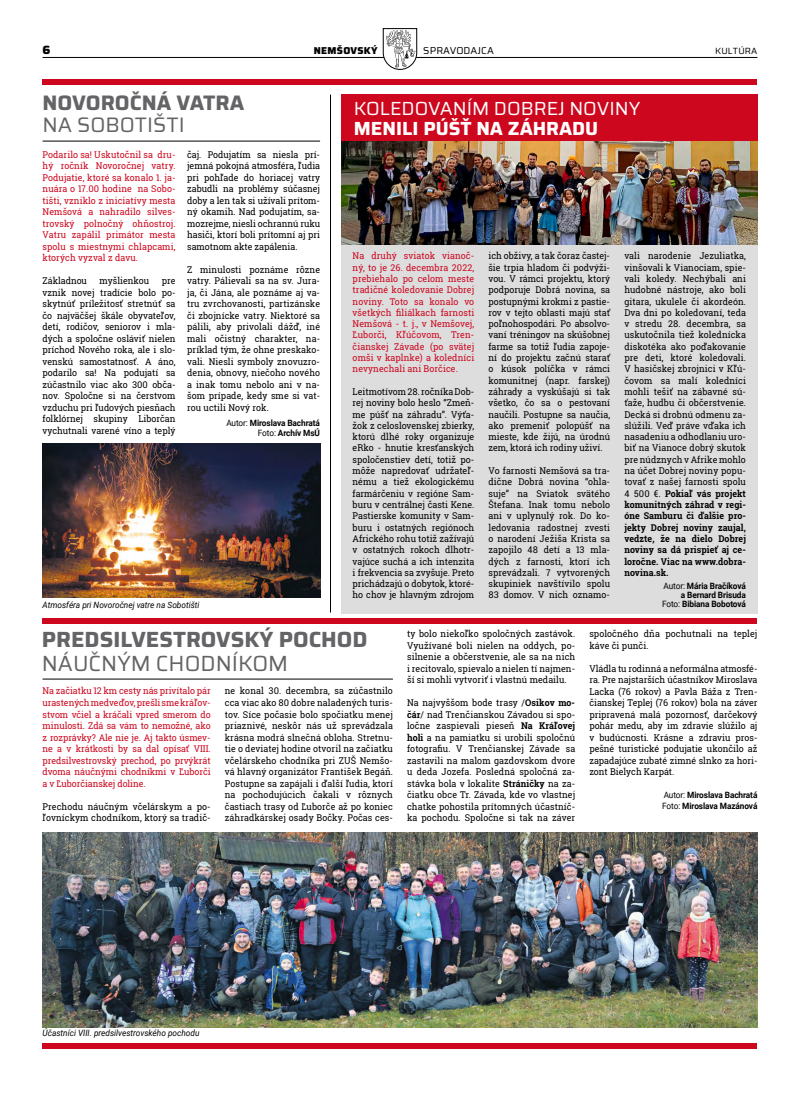
<style>
.page{position:relative;width:800px;height:1106px;background:#fff}
.page>*{position:absolute;margin:0;border:0;box-sizing:border-box;transform-origin:0 0}
.t1{font:700 22px "Saira";color:#646467}
.t2{font:22px "Saira";color:#646467}
.t3{font:700 21px "Saira";color:#646467}
.t4{font:21px "Saira";color:#646467}
.t5{font:19px "Saira";color:#fff}
.t6{font:700 19px "Saira";color:#fff}
.t7{font:800 12px "Saira";color:#000}
.t8{font:10px "Saira";letter-spacing:.01em;color:#000}
.t9{font:800 10px "Saira";letter-spacing:.03em;color:#000}
.t10{font:9.3px/11.3px "Roboto Slab";letter-spacing:.005em;color:#000;text-align:justify;scale:.95 1}
.t11{font:9.3px/11.5px "Roboto Slab";letter-spacing:.01em;color:#cd071e;text-align:justify;scale:.95 1}
.t12{font:9px "Saira";letter-spacing:.02em;color:#000}
.t13{font:700 8.7px/9px "Roboto";letter-spacing:-.01em;color:#000;text-align:right;scale:.95 1}
.t14{font:italic 8.7px "Roboto";color:#000;scale:.95 1}
.s1{font-weight:400}
.s2{font-weight:700}
</style>
<div class="page">
<hr style="left:43px;top:57px;width:714px;height:1px;background:#000">
<svg style="left:382px;top:28px;width:35px;height:42px"></svg>
<div style="left:341px;top:95px;width:416px;height:518px;background:#ddddde"></div>
<img style="left:341px;top:141px;width:416px;height:104px">
<div style="left:341px;top:95px;width:416px;height:46px;background:#cd071e"></div>
<div style="left:43px;top:79px;width:714px;height:6px;background:#cd071e"></div>
<div style="left:43px;top:1043px;width:714px;height:6px;background:#cd071e"></div>
<div style="left:43px;top:618px;width:714px;height:5px;background:#cd071e"></div>
<hr style="left:43px;top:679px;width:350px;height:1px;background:#000">
<hr style="left:43px;top:141px;width:277px;height:1px;background:#000">
<img style="left:43px;top:443px;width:277px;height:155px">
<img style="left:43px;top:832px;width:714px;height:195px">
<hr style="left:330px;top:95px;width:1px;height:517px;background:#000">
<p class="t7" style="left:43px;top:41px;width:9px">6</p>
<p class="t9" style="left:314px;top:43px;width:65px">NEMŠOVSKÝ</p>
<p class="t8" style="left:423px;top:43px;width:72px">SPRAVODAJCA</p>
<p class="t12" style="left:715px;top:45px;width:44px">KULTÚRA</p>
<h2 class="t3" style="left:43px;top:86px;width:203px">NOVOROČNÁ VATRA</h2>
<h2 class="t4" style="left:43px;top:109px;width:144px">NA SOBOTIŠTI</h2>
<p class="t11" style="left:43px;top:148px;width:141px">Podarilo sa! Uskutočnil sa dru&shy;hý ročník Novoročnej vatry.<br>Podujatie, ktoré sa konalo 1. ja&shy;nuára o 17.00 hodine na Sobo&shy;tišti, vzniklo z iniciatívy mesta Nemšová a nahradilo silves&shy;trovský polnočný ohňostroj.<br>Vatru zapálil primátor mesta spolu s miestnymi chlapcami, ktorých vyzval z davu.</p>
<p class="t10" style="left:43px;top:275px;width:48px">Základnou</p>
<p class="t10" style="left:99px;top:275px;width:54px">myšlienkou</p>
<p class="t10" style="left:43px;top:275px;width:141px;text-indent:119px">pre vznik novej tradície bolo po&shy;skytnúť príležitosť stretnúť sa čo najväčšej škále obyvateľov, detí, rodičov, seniorov i mla&shy;dých a spoločne osláviť nielen príchod Nového roka, ale i slo&shy;venskú samostatnosť. A áno, podarilo sa! Na podujatí sa zúčastnilo viac ako 300 obča&shy;nov. Spoločne si na čerstvom vzduchu pri ľudových piesňach folklórnej skupiny Liborčan vychutnali varené víno a teplý</p>
<p class="t10" style="left:187px;top:148px;width:141px">čaj. Podujatím sa niesla prí&shy;jemná pokojná atmosféra, ľudia pri pohľade do horiacej vatry zabudli na problémy súčasnej doby a len tak si užívali prítom&shy;ný okamih. Nad podujatím, sa&shy;mozrejme, niesli ochrannú ruku hasiči, ktorí boli prítomní aj pri samotnom akte zapálenia.</p>
<p class="t10" style="left:187px;top:263px;width:141px">Z minulosti poznáme rôzne vatry. Pálievali sa na sv. Jura&shy;ja, či Jána, ale poznáme aj va&shy;tru zvrchovanosti, partizánske či zbojnícke vatry. Niektoré sa pálili, aby privolali dážď, iné mali očistný charakter, na&shy;príklad tým, že ohne preskako&shy;vali. Niesli symboly znovuzro&shy;denia, obnovy, niečoho nového a inak tomu nebolo ani v na&shy;šom prípade, kedy sme si vat&shy;rou uctili Nový rok.</p>
<p class="t13" style="left:226px;top:417px;width:100px;line-height:10px"><span class="s1">Autor:</span> Miroslava Bachratá<br><span class="s1">Foto:</span> Archív MsÚ</p>
<p class="t14" style="left:43px;top:599px;width:167px">Atmosféra pri Novoročnej vatre na Sobotišti</p>
<h3 class="t5" style="left:354px;top:94px;width:288px">KOLEDOVANÍM DOBREJ NOVINY</h3>
<h3 class="t6" style="left:354px;top:113px;width:246px">MENILI PÚŠŤ NA ZÁHRADU</h3>
<p class="t11" style="left:352px;top:250px;width:129px">Na druhý sviatok vianoč&shy;ný, to je 26. decembra 2022, prebiehalo po celom meste tradičné koledovanie Dobrej noviny. Toto sa konalo vo všetkých filiálkach farnosti Nemšová - t. j., v Nemšovej, Ľuborči, Kľúčovom, Tren&shy;čianskej Závade (po svätej omši v kaplnke) a koledníci nevynechali ani Borčice.</p>
<p class="t10" style="left:352px;top:386px;width:129px">Leitmotívom 28. ročníka Dob&shy;rej noviny bolo heslo “Zmeň&shy;me púšť na záhradu”. Výťa&shy;žok z celoslovenskej zbierky, ktorú dlhé roky organizuje eRko - hnutie kresťanských spoločenstiev detí, totiž po&shy;môže napredovať udržateľ&shy;nému a tiež ekologickému farmárčeniu v regióne Sam&shy;buru v centrálnej časti Kene.<br>Pastierske komunity v Sam&shy;buru i ostatných regiónoch Afrického rohu totiž zažívajú v ostatných rokoch dlhotr&shy;vajúce suchá a ich intenzita i frekvencia sa zvyšuje. Preto prichádzajú o dobytok, ktoré&shy;ho chov je hlavným zdrojom</p>
<p class="t10" style="left:488px;top:250px;width:129px">ich obživy, a tak čoraz častej&shy;šie trpia hladom či podvýži&shy;vou. V rámci projektu, ktorý podporuje Dobrá novina, sa postupnými krokmi z pastie&shy;rov v tejto oblasti majú stať poľnohospodári. Po absolvo&shy;vaní tréningov na skúšobnej farme sa totiž ľudia zapoje&shy;ní do projektu začnú starať o kúsok políčka v rámci komunitnej (napr. farskej) záhrady a vyskúšajú si tak všetko, čo sa o pestovaní naučili. Postupne sa naučia, ako premeniť polopúšť na mieste, kde žijú, na úrodnú zem, ktorá ich rodiny uživí.</p>
<p class="t10" style="left:488px;top:465px;width:129px">Vo farnosti Nemšová sa tra&shy;dične Dobrá novina “ohla&shy;suje” na Sviatok svätého Štefana. Inak tomu nebolo ani v uplynulý rok. Do ko&shy;ledovania radostnej zvesti o narodení Ježiša Krista sa zapojilo 48 detí a 13 mla&shy;dých z farnosti, ktorí ich sprevádzali. 7 vytvorených skupiniek navštívilo spolu 83 domov. V nich oznamo-</p>
<p class="t10" style="left:624px;top:250px;width:129px">vali narodenie Jezuliatka, vinšovali k Vianociam, spie&shy;vali koledy. Nechýbali ani hudobné nástroje, ako boli gitara, ukulele či akordeón.<br>Dva dni po koledovaní, teda v stredu 28. decembra, sa uskutočnila tiež kolednícka diskotéka ako poďakovanie pre deti, ktoré koledovali.<br>V hasičskej zbrojnici v Kľú&shy;čovom sa malí koledníci mohli tešiť na zábavné sú&shy;ťaže, hudbu či občerstvenie.<br>Decká si drobnú odmenu za&shy;slúžili. Veď práve vďaka ich nasadeniu a odhodlaniu uro&shy;biť na Vianoce dobrý skutok pre núdznych v Afrike mohlo na účet Dobrej noviny popu&shy;tovať z našej farnosti spolu 4 500 €. <span class="s2">Pokiaľ vás projekt komunitných záhrad v regi&shy;óne Samburu či ďalšie pro&shy;jekty Dobrej noviny zaujal, vedzte, že na dielo Dobrej noviny sa dá prispieť aj ce&shy;loročne. Viac na www.dobra&shy;novina.sk.</span></p>
<p class="t13" style="left:662px;top:581px;width:90px"><span class="s1">Autor:</span> Mária Bračíková a Bernard Brisuda<br><span class="s1">Foto:</span> Bibiana Bobotová</p>
<h1 class="t1" style="left:42px;top:622px;width:327px">PREDSILVESTROVSKÝ POCHOD</h1>
<h1 class="t2" style="left:42px;top:647px;width:248px">NÁUČNÝM CHODNÍKOM</h1>
<p class="t11" style="left:43px;top:685px;width:178px">Na začiatku 12 km cesty nás privítalo pár urastených medveďov, prešli sme kráľov&shy;stvom včiel a kráčali vpred smerom do minulosti. Zdá sa vám to nemožné, ako z rozprávky? Ale nie je. Aj takto úsmev&shy;ne a v krátkosti by sa dal opísať VIII. predsilvestrovský prechod, po prvýkrát dvoma náučnými chodníkmi v Ľuborči a v Ľuborčianskej doline.</p>
<p class="t10" style="left:43px;top:800px;width:178px">Prechodu náučným včelárskym a po&shy;ľovníckym chodníkom, ktorý sa tradič-</p>
<p class="t10" style="left:225px;top:685px;width:178px">ne konal 30. decembra, sa zúčastnilo cca viac ako 80 dobre naladených turis&shy;tov. Síce počasie bolo spočiatku menej priaznivé, neskôr nás už sprevádzala krásna modrá slnečná obloha. Stretnu&shy;tie o deviatej hodine otvoril na začiatku včelárskeho chodníka pri ZUŠ Nemšo&shy;vá hlavný organizátor František Begáň.<br>Postupne sa zapájali i ďalší ľudia, ktorí na pochodujúcich čakali v rôznych častiach trasy od Ľuborče až po koniec záhradkárskej osady Bočky. Počas ces-</p>
<p class="t10" style="left:407px;top:628px;width:178px">ty bolo niekoľko spoločných zastávok.<br>Využívané boli nielen na oddych, po&shy;silnenie a občerstvenie, ale sa na nich i recitovalo, spievalo a nielen tí najmen&shy;ší si mohli vytvoriť i vlastnú medailu.</p>
<p class="t10" style="left:407px;top:697px;width:178px">Na najvyššom bode trasy /<span class="s2">Osikov mo&shy;čár</span>/ nad Trenčianskou Závadou si spo&shy;ločne zaspievali pieseň <span class="s2">Na Kráľovej holi</span> a na pamiatku si urobili spoločnú fotografiu. V Trenčianskej Závade sa zastavili na malom gazdovskom dvore u deda Jozefa. Posledná spoločná za&shy;stávka bola v lokalite <span class="s2">Stráničky</span> na za&shy;čiatku obce Tr. Závada, kde vo vlastnej chatke pohostila prítomných účastníč&shy;ka pochodu. Spoločne si tak na záver</p>
<p class="t10" style="left:589px;top:628px;width:178px">spoločného dňa pochutnali na teplej káve či punči.</p>
<p class="t10" style="left:589px;top:662px;width:178px">Vládla tu rodinná a neformálna atmosfé&shy;ra. Pre najstarších účastníkov Miroslava Lacka (76 rokov) a Pavla Báža z Tren&shy;čianskej Teplej (76 rokov) bola na záver pripravená malá pozornosť, darčekový pohár medu, aby im zdravie slúžilo aj v budúcnosti. Krásne a zdraviu pros&shy;pešné turistické podujatie ukončilo až zapadajúce zubaté zimné slnko za hori&shy;zont Bielych Karpát.</p>
<p class="t13" style="left:662px;top:788px;width:102px;line-height:11.5px;text-align:left"><span class="s1">Autor:</span> Miroslava Bachratá<br><span class="s1">Foto:</span> Miroslava Mazánová</p>
<p class="t14" style="left:43px;top:1026px;width:167px">Účastníci VIII. predsilvestrovského pochodu</p>
</div>
